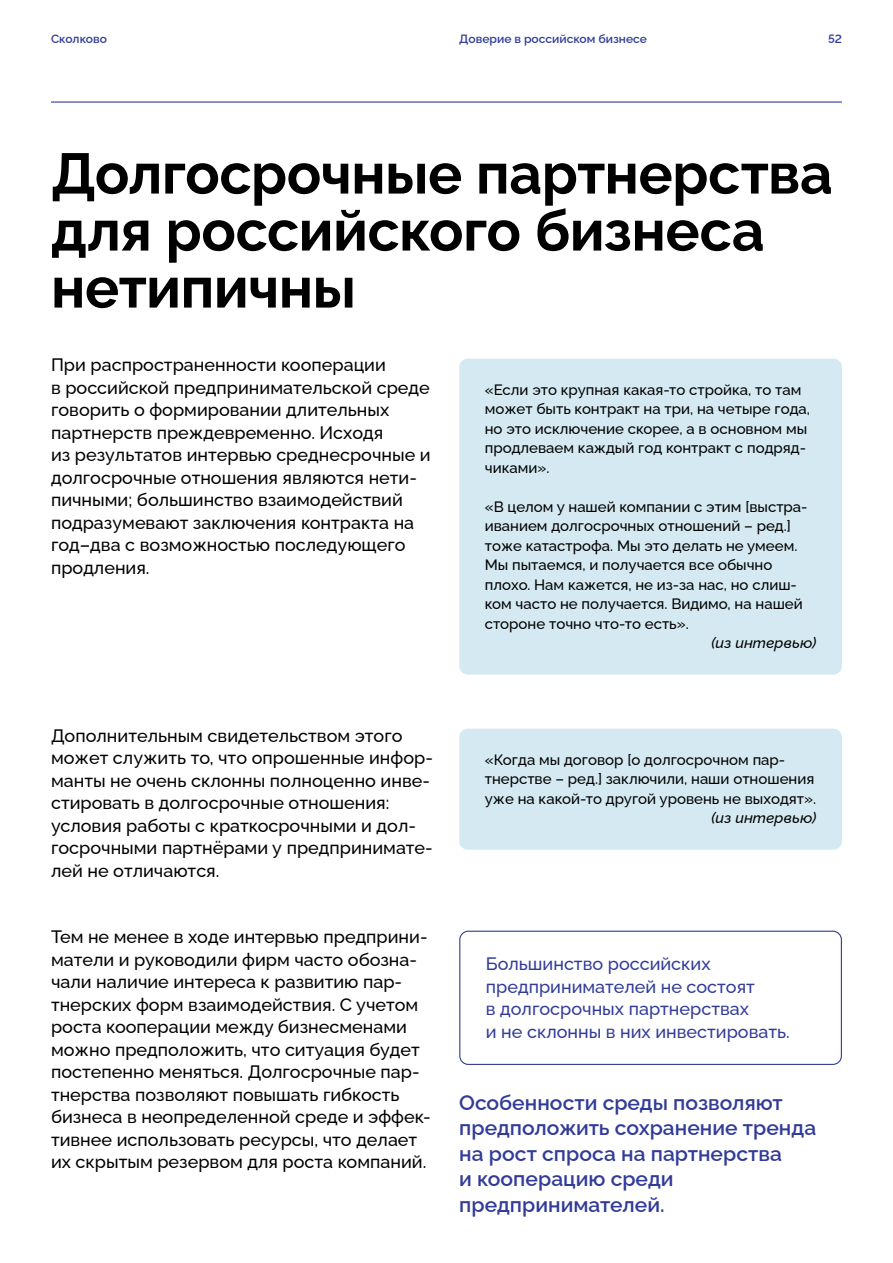
<style>
.page{position:relative;width:893px;height:1263px;background:#fff}
.page>*{position:absolute;margin:0;border:0;box-sizing:border-box;transform-origin:0 0}
.t1{font:700 57px/57px "Raleway";letter-spacing:-.01em;color:#000}
.t2{font:600 21px/25.5px "Raleway";color:#323c98}
.t3{font:500 18px/22.5px "Raleway";color:#000}
.t4{font:500 18px/22.5px "Raleway";color:#323c98}
.t5{font:500 15px/19.5px "Raleway";color:#000}
.t6{font:italic 500 15px "Raleway";color:#000}
.t7{font:600 12px "Raleway";color:#323c98}
</style>
<div class="page">
<div style="left:459px;top:359px;width:383px;height:315px;background:#d4e9f1;border-radius:9px"></div>
<div style="left:459px;top:729px;width:383px;height:121px;background:#d4e9f1;border-radius:9px"></div>
<div style="left:459px;top:931px;width:383px;height:134px;border:1px solid #323c98;border-radius:9px"></div>
<hr style="left:51px;top:101px;width:791px;height:2px;background:#323c98">
<p class="t7" style="left:51px;top:29px;width:57px">Сколково</p>
<p class="t7" style="left:459px;top:29px;width:189px">Доверие в российском бизнесе</p>
<p class="t7" style="left:828px;top:29px;width:15px">52</p>
<h1 class="t1" style="left:51px;top:139px;width:783px">Долгосрочные партнерства для российского бизнеса нетипичны</h1>
<p class="t3" style="left:51px;top:352px;width:381px">При распространенности кооперации<br>в российской предпринимательской среде говорить о формировании длительных партнерств преждевременно. Исходя<br>из результатов интервью среднесрочные и долгосрочные отношения являются нети&shy;пичными; большинство взаимодействий подразумевают заключения контракта на год–два с возможностью последующего продления.</p>
<p class="t5" style="left:485px;top:378px;width:327px">«Если это крупная какая-то стройка, то там может быть контракт на три, на четыре года, но это исключение скорее, а в основном мы продлеваем каждый год контракт с подряд&shy;чиками».</p>
<p class="t5" style="left:485px;top:495px;width:324px">«В целом у нашей компании с этим [выстра&shy;иванием долгосрочных отношений – ред.] тоже катастрофа. Мы это делать не умеем.<br>Мы пытаемся, и получается все обычно плохо. Нам кажется, не из-за нас, но слиш&shy;ком часто не получается. Видимо, на нашей стороне точно что-то есть».</p>
<p class="t6" style="left:711px;top:631px;width:107px">(из интервью)</p>
<p class="t3" style="left:51px;top:722px;width:383px">Дополнительным свидетельством этого может служить то, что опрошенные инфор&shy;манты не очень склонны полноценно инве&shy;стировать в долгосрочные отношения: условия работы с краткосрочными и дол&shy;госрочными партнёрами у предпринимате&shy;лей не отличаются.</p>
<p class="t3" style="left:51px;top:924px;width:381px">Тем не менее в ходе интервью предприни&shy;матели и руководили фирм часто обозна&shy;чали наличие интереса к развитию пар&shy;тнерских форм взаимодействия. С учетом роста кооперации между бизнесменами можно предположить, что ситуация будет постепенно меняться. Долгосрочные пар&shy;тнерства позволяют повышать гибкость бизнеса в неопределенной среде и эффек&shy;тивнее использовать ресурсы, что делает их скрытым резервом для роста компаний.</p>
<p class="t5" style="left:485px;top:748px;width:333px">«Когда мы договор [о долгосрочном пар&shy;тнерстве – ред.] заключили, наши отношения уже на какой-то другой уровень не выходят».</p>
<p class="t6" style="left:711px;top:806px;width:107px">(из интервью)</p>
<p class="t4" style="left:486px;top:950px;width:305px">Большинство российских предпринимателей не состоят<br>в долгосрочных партнерствах<br>и не склонны в них инвестировать.</p>
<p class="t2" style="left:459px;top:1088px;width:358px">Особенности среды позволяют предположить сохранение тренда на рост спроса на партнерства<br>и кооперацию среди предпринимателей.</p>
</div>
